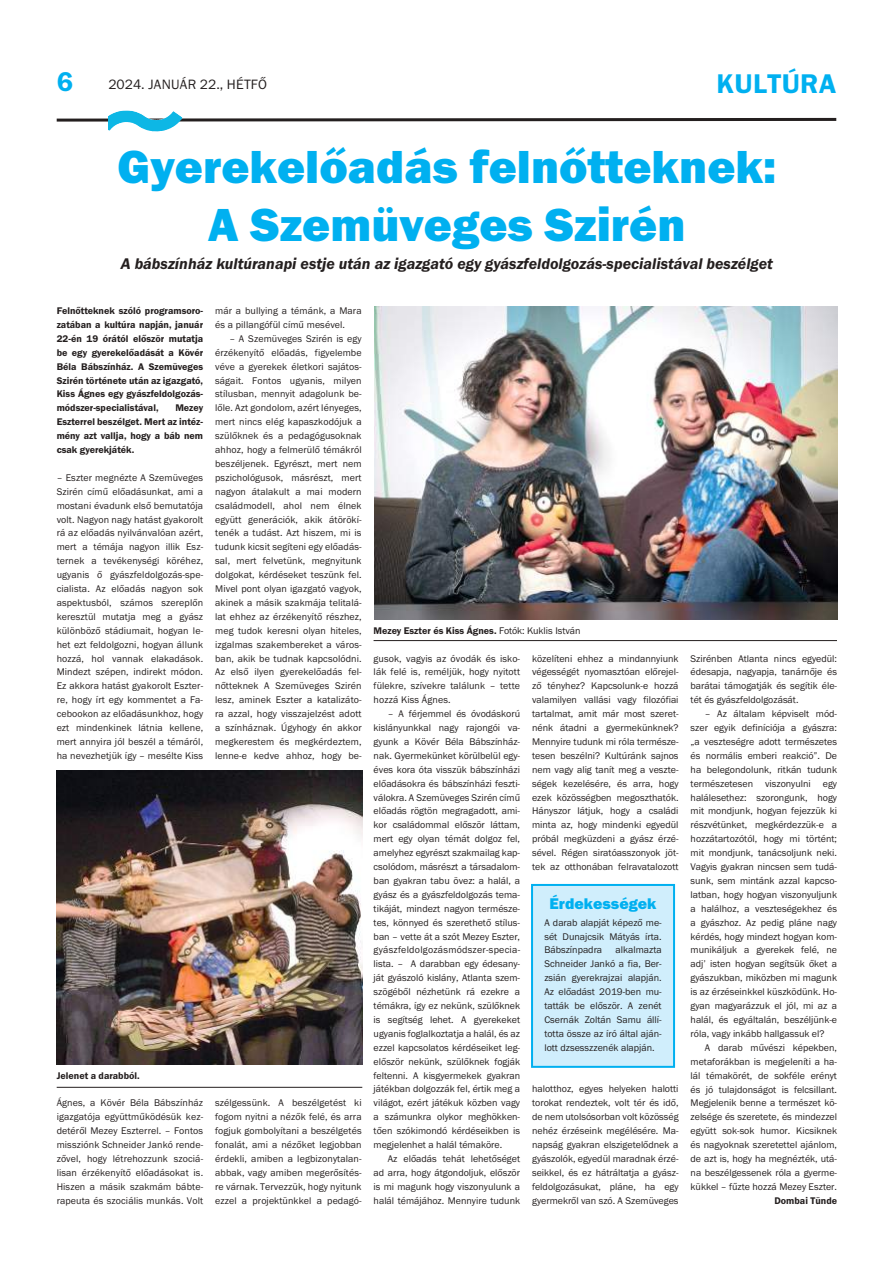
<style>
.page{position:relative;width:893px;height:1276px;background:#fff}
.page>*{position:absolute;margin:0;border:0;box-sizing:border-box;transform-origin:0 0}
.t1{font:48px/57.6px "Franklin Gothic Hea OT";color:#00b0f0;text-align:center}
.t2{font:28px "Franklin Gothic Dem OT";letter-spacing:.015em;color:#00b0f0}
.t3{font:italic 16px "Franklin Gothic Dem OT";color:#241f1f}
.t4{font:16px "Franklin Gothic Hea OT";color:#00b0f0}
.t5{font:14px "Franklin Gothic Reg OT";letter-spacing:.015em;color:#241f1f}
.t6{font:10px/13.9px "Franklin Gothic Reg OT";color:#241f1f;text-align:justify}
.t7{font:10px/13.9px "Franklin Gothic Dem OT";color:#241f1f;text-align:justify}
.s1{font-family:"Franklin Gothic Reg OT"}
</style>
<div class="page">
<svg style="left:56px;top:117px;width:781px;height:5px"></svg>
<img style="left:108px;top:111px;width:74px;height:20px">
<img style="left:374px;top:306px;width:463px;height:313px">
<img style="left:57px;top:770px;width:306px;height:294px">
<div style="left:532px;top:884px;width:142px;height:182px;background:#d0eefc"></div>
<div style="left:531px;top:883px;width:144px;height:184px;border:2px solid #00b0f0"></div>
<hr style="left:374px;top:640px;width:463px;height:1px;background:#241f1f">
<hr style="left:57px;top:1086px;width:305px;height:1px;background:#241f1f">
<h2 class="t2" style="left:57px;top:65px;width:18px">6</h2>
<h3 class="t5" style="left:108px;top:77px;width:160px">2024. JANUÁR 22., HÉTFŐ</h3>
<h2 class="t2" style="left:716px;top:68px;width:121px">KULTÚRA</h2>
<h1 class="t1" style="left:117px;top:139px;width:660px">Gyerekelőadás felnőtteknek:<br>A Szemüveges Szirén</h1>
<h3 class="t3" style="left:121px;top:254px;width:654px">A bábszínház kultúranapi estje után az igazgató egy gyászfeldolgozás-specialistával beszélget</h3>
<p class="t7" style="left:57px;top:304px;width:148px">Felnőtteknek szóló programsoro&shy;zatában a kultúra napján, január 22-én 19 órától először mutatja be egy gyerekelőadását a Kövér Béla Bábszínház. A Szemüveges Szirén története után az igazgató, Kiss Ágnes egy gyászfeldolgozás&shy;módszer-specialistával,</p>
<p class="t6" style="left:215px;top:304px;width:148px">már a bullying a témánk, a Mara és a pillangófül című mesével.</p>
<p class="t6" style="left:215px;top:331px;width:148px;text-indent:14px">– A Szemüveges Szirén is egy érzékenyítő előadás, figyelembe véve a gyerekek életkori sajátos&shy;ságait. Fontos ugyanis, milyen stílusban, mennyit adagolunk be&shy;lőle. Azt gondolom, azért lényeges, mert nincs elég kapaszkodójuk a szülőknek és a pedagógusoknak ahhoz, hogy a felmerülő témákról beszéljenek. Egyrészt, mert nem pszichológusok, másrészt, mert nagyon átalakult a mai modern családmodell, ahol nem élnek együtt generációk, akik átörökí&shy;tenék a tudást. Azt hiszem, mi is tudunk kicsit segíteni egy előadás&shy;sal, mert felvetünk, megnyitunk dolgokat, kérdéseket teszünk fel.<br>Mivel pont olyan igazgató vagyok, akinek a másik szakmája telitalá&shy;lat ehhez az érzékenyítő részhez, meg tudok keresni olyan hiteles, izgalmas szakembereket a város&shy;ban, akik be tudnak kapcsolódni.<br>Az első ilyen gyerekelőadás fel&shy;nőtteknek A Szemüveges Szirén lesz, aminek Eszter a katalizáto&shy;ra azzal, hogy visszajelzést adott a színháznak. Úgyhogy én akkor megkerestem és megkérdeztem, lenne-e kedve ahhoz, hogy be-</p>
<p class="t7" style="left:57px;top:401px;width:148px;text-indent:119px">Mezey Eszterrel beszélget. Mert az intéz&shy;mény azt vallja, hogy a báb nem csak gyerekjáték.</p>
<p class="t6" style="left:57px;top:470px;width:148px">– Eszter megnézte A Szemüveges Szirén című előadásunkat, ami a mostani évadunk első bemutatója volt. Nagyon nagy hatást gyakorolt rá az előadás nyilvánvalóan azért, mert a témája nagyon illik Esz&shy;ternek a tevékenységi köréhez, ugyanis ő gyászfeldolgozás-spe&shy;cialista. Az előadás nagyon sok aspektusból, számos szereplőn keresztül mutatja meg a gyász különböző stádiumait, hogyan le&shy;het ezt feldolgozni, hogyan állunk hozzá, hol vannak elakadások.<br>Mindezt szépen, indirekt módon.<br>Ez akkora hatást gyakorolt Eszter&shy;re, hogy írt egy kommentet a Fa&shy;cebookon az előadásunkhoz, hogy ezt mindenkinek látnia kellene, mert annyira jól beszél a témáról, ha nevezhetjük így – mesélte Kiss</p>
<p class="t7" style="left:374px;top:623px;width:209px">Mezey Eszter és Kiss Ágnes. <span class="s1">Fotók: Kuklis István</span></p>
<p class="t6" style="left:374px;top:651px;width:148px">gusok, vagyis az óvodák és isko&shy;lák felé is, reméljük, hogy nyitott fülekre, szívekre találunk – tette hozzá Kiss Ágnes.</p>
<p class="t6" style="left:374px;top:706px;width:148px;text-indent:14px">– A férjemmel és óvodáskorú kislányunkkal nagy rajongói va&shy;gyunk a Kövér Béla Bábszínház&shy;nak. Gyermekünket körülbelül egy&shy;éves kora óta visszük bábszínházi előadásokra és bábszínházi feszti&shy;válokra. A Szemüveges Szirén című előadás rögtön megragadott, ami&shy;kor családommal először láttam, mert egy olyan témát dolgoz fel, amelyhez egyrészt szakmailag kap&shy;csolódom, másrészt a társadalom&shy;ban gyakran tabu övez: a halál, a gyász és a gyászfeldolgozás tema&shy;tikáját, mindezt nagyon természe&shy;tes, könnyed és szerethető stílus&shy;ban – vette át a szót Mezey Eszter, gyászfeldolgozásmódszer-specia&shy;lista. – A darabban egy édesany&shy;ját gyászoló kislány, Atlanta szem&shy;szögéből nézhetünk rá ezekre a témákra, így ez nekünk, szülőknek is segítség lehet. A gyerekeket ugyanis foglalkoztatja a halál, és az ezzel kapcsolatos kérdéseiket leg&shy;először nekünk, szülőknek fogják feltenni. A kisgyermekek gyakran játékban dolgozzák fel, értik meg a világot, ezért játékuk közben vagy a számunkra olykor meghökken&shy;tően szókimondó kérdéseikben is megjelenhet a halál témaköre.</p>
<p class="t6" style="left:374px;top:1151px;width:148px;text-indent:14px">Az előadás tehát lehetőséget ad arra, hogy átgondoljuk, először is mi magunk hogy viszonyulunk a halál témájához. Mennyire tudunk</p>
<p class="t6" style="left:532px;top:651px;width:148px">közelíteni ehhez a mindannyiunk végességét nyomasztóan előrejel&shy;ző tényhez? Kapcsolunk-e hozzá valamilyen vallási vagy filozófiai tartalmat, amit már most szeret&shy;nénk átadni a gyermekünknek?<br>Mennyire tudunk mi róla természe&shy;tesen beszélni? Kultúránk sajnos nem vagy alig tanít meg a veszte&shy;ségek kezelésére, és arra, hogy ezek közösségben megoszthatók.<br>Hányszor látjuk, hogy a családi minta az, hogy mindenki egyedül próbál megküzdeni a gyász érzé&shy;sével. Régen siratóasszonyok jöt&shy;tek az otthonában felravatalozott</p>
<p class="t6" style="left:691px;top:651px;width:148px">Szirénben Atlanta nincs egyedül: édesapja, nagyapja, tanárnője és barátai támogatják és segítik éle&shy;tét és gyászfeldolgozását.</p>
<p class="t6" style="left:691px;top:706px;width:148px;text-indent:14px">– Az általam képviselt mód&shy;szer egyik definíciója a gyászra: „a veszteségre adott természetes és normális emberi reakció”. De ha belegondolunk, ritkán tudunk természetesen viszonyulni egy halálesethez: szorongunk, hogy mit mondjunk, hogyan fejezzük ki részvétünket, megkérdezzük-e a hozzátartozótól, hogy mi történt; mit mondjunk, tanácsoljunk neki.<br>Vagyis gyakran nincsen sem tudá&shy;sunk, sem mintánk azzal kapcso&shy;latban, hogy hogyan viszonyuljunk a halálhoz, a veszteségekhez és a gyászhoz. Az pedig pláne nagy kérdés, hogy mindezt hogyan kom&shy;munikáljuk a gyerekek felé, ne adj’ isten hogyan segítsük őket a gyászukban, miközben mi magunk is az érzéseinkkel küszködünk. Ho&shy;gyan magyarázzuk el jól, mi az a halál, és egyáltalán, beszéljünk-e róla, vagy inkább hallgassuk el?</p>
<p class="t6" style="left:691px;top:1040px;width:148px;text-indent:14px">A darab művészi képekben, metaforákban is megjeleníti a ha&shy;lál témakörét, de sokféle erényt és jó tulajdonságot is felcsillant.<br>Megjelenik benne a természet kö&shy;zelsége és szeretete, és mindezzel együtt sok-sok humor. Kicsiknek és nagyoknak szeretettel ajánlom, de azt is, hogy ha megnézték, utá&shy;na beszélgessenek róla a gyerme&shy;kükkel – fűzte hozzá Mezey Eszter.</p>
<p class="t7" style="left:774px;top:1193px;width:64px">Dombai Tünde</p>
<h3 class="t4" style="left:550px;top:894px;width:108px">Érdekességek</h3>
<p class="t6" style="left:544px;top:915px;width:119px">A darab alapját képező me&shy;sét Dunajcsik Mátyás írta.<br>Bábszínpadra</p>
<p class="t6" style="left:544px;top:943px;width:119px;text-indent:71px">alkalmazta Schneider Jankó a fia, Ber&shy;zsián gyerekrajzai alapján.<br>Az előadást 2019-ben mu&shy;tatták be először. A zenét Csernák Zoltán Samu állí&shy;totta össze az író által aján&shy;lott dzsesszzenék alapján.</p>
<p class="t7" style="left:57px;top:1068px;width:85px">Jelenet a darabból.</p>
<p class="t6" style="left:532px;top:1082px;width:148px">halotthoz, egyes helyeken halotti torokat rendeztek, volt tér és idő, de nem utolsósorban volt közösség nehéz érzéseink megélésére. Ma&shy;napság gyakran elszigetelődnek a gyászolók, egyedül maradnak érzé&shy;seikkel, és ez hátráltatja a gyász&shy;feldolgozásukat, pláne, ha egy gyermekről van szó. A Szemüveges</p>
<p class="t6" style="left:57px;top:1095px;width:148px">Ágnes, a Kövér Béla Bábszínház igazgatója együttműködésük kez&shy;detéről Mezey Eszterrel. – Fontos missziónk Schneider Jankó rende&shy;zővel, hogy létrehozzunk szociá&shy;lisan érzékenyítő előadásokat is.<br>Hiszen a másik szakmám bábte&shy;rapeuta és szociális munkás. Volt</p>
<p class="t6" style="left:215px;top:1095px;width:148px">szélgessünk. A beszélgetést ki fogom nyitni a nézők felé, és arra fogjuk gombolyítani a beszélgetés fonalát, ami a nézőket legjobban érdekli, amiben a legbizonytalan&shy;abbak, vagy amiben megerősítés&shy;re várnak. Tervezzük, hogy nyitunk ezzel a projektünkkel a pedagó-</p>
</div>
